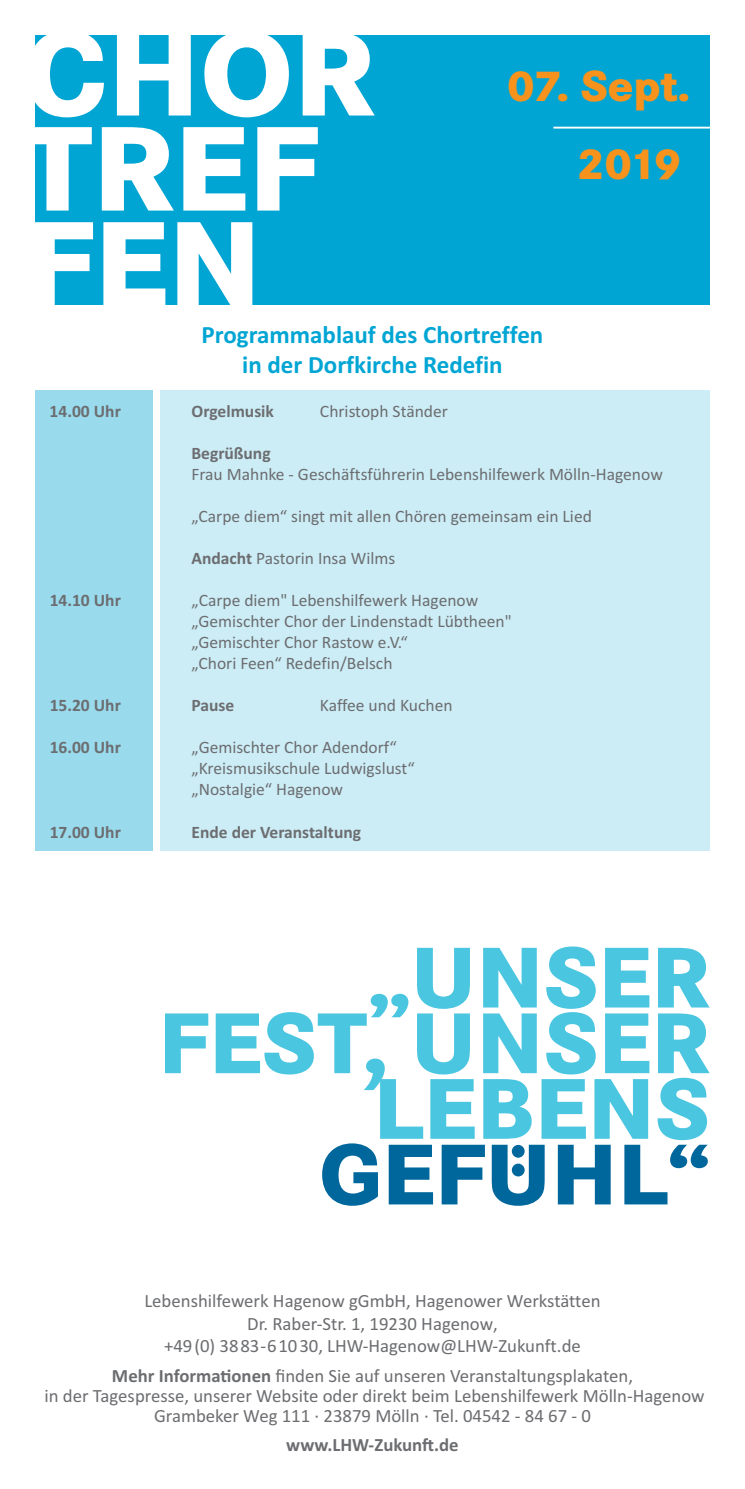
<style>
.page{position:relative;width:745px;height:1489px;background:#fff}
.page>*{position:absolute;margin:0;border:0;box-sizing:border-box;transform-origin:0 0}
.t1{font:800 125px/95px "Corporate S";color:#fff}
.t2{font:800 89.5px/65.5px "Corporate S";color:#4bc6e1;text-align:right}
.t3{font:800 89.5px "Corporate S";color:#00679d}
.t4{font:800 45px "Corporate S";color:#f7931d}
.t5{font:700 25px/30px "Calibri";color:#00a5d4;text-align:center}
.t6{font:18.75px/22.5px "Calibri";color:#6c6d70;text-align:center}
.t7{font:700 18.75px "Calibri";color:#6c6d70}
.t8{font:17.5px/21px "Calibri";color:#6c6d70}
.t9{font:700 17.5px "Calibri";color:#6c6d70}
.s1{font-weight:700}
</style>
<div class="page">
<div style="left:35px;top:390px;width:117px;height:460px;background:#99dbed"></div>
<div style="left:159px;top:390px;width:550px;height:460px;background:#ccedf6"></div>
<div style="left:35px;top:35px;width:674px;height:270px;background:#00a5d4"></div>
<hr style="left:553px;top:127px;width:184px;height:1px;background:#fff">
<div style="left:511px;top:1144px;width:13px;height:13px;background:#00679d;border-radius:50%"></div>
<div style="left:511px;top:1163px;width:13px;height:13px;background:#00679d;border-radius:50%"></div>
<h1 class="t1" style="left:23px;top:25px;width:353px">CHOR</h1>
<h1 class="t1" style="left:23px;top:120px;width:297px">TREF<br>FEN</h1>
<h3 class="t4" style="left:507px;top:59px;width:184px">07. Sept.</h3>
<h3 class="t4" style="left:576px;top:137px;width:106px">2019</h3>
<h3 class="t5" style="left:201px;top:319px;width:343px">Programmablauf des Chortreffen in der Dorfkirche Redefin</h3>
<p class="t9" style="left:50px;top:401px;width:73px">14.00 Uhr</p>
<p class="t9" style="left:191px;top:401px;width:84px">Orgelmusik</p>
<p class="t8" style="left:320px;top:401px;width:129px">Christoph Ständer</p>
<p class="t9" style="left:191px;top:443px;width:81px">Begrüßung</p>
<p class="t8" style="left:191px;top:464px;width:472px">Frau Mahnke - Geschäftsführerin Lebenshilfewerk Mölln-Hagenow</p>
<p class="t8" style="left:191px;top:506px;width:402px">„Carpe diem“ singt mit allen Chören gemeinsam ein Lied</p>
<p class="t8" style="left:191px;top:548px;width:205px"><span class="s1">Andacht</span> Pastorin Insa Wilms</p>
<p class="t9" style="left:50px;top:590px;width:73px">14.10 Uhr</p>
<p class="t8" style="left:191px;top:590px;width:322px">„Carpe diem" Lebenshilfewerk Hagenow „Gemischter Chor der Lindenstadt Lübtheen" „Gemischter Chor Rastow e.V.“<br>„Chori Feen“ Redefin/Belsch</p>
<p class="t9" style="left:50px;top:695px;width:73px">15.20 Uhr</p>
<p class="t9" style="left:191px;top:695px;width:44px">Pause</p>
<p class="t8" style="left:320px;top:695px;width:134px">Kaffee und Kuchen</p>
<p class="t9" style="left:50px;top:737px;width:73px">16.00 Uhr</p>
<p class="t8" style="left:191px;top:737px;width:225px">„Gemischter Chor Adendorf“ „Kreismusikschule Ludwigslust“ „Nostalgie“ Hagenow</p>
<p class="t9" style="left:50px;top:821px;width:73px">17.00 Uhr</p>
<p class="t9" style="left:191px;top:821px;width:171px">Ende der Veranstaltung</p>
<h2 class="t2" style="left:158px;top:943px;width:552px">„UNSER<br>FEST, UNSER<br>LEBENS</h2>
<h2 class="t3" style="left:319px;top:1121px;width:391px">GEFUHL“</h2>
<p class="t6" style="left:144px;top:1289px;width:457px">Lebenshilfewerk Hagenow gGmbH, Hagenower Werkstätten<br>Dr. Raber-Str. 1, 19230 Hagenow,<br>+49(0) 3883-61030, LHW-Hagenow@LHW-Zukunft.de</p>
<p class="t6" style="left:44px;top:1365px;width:661px;line-height:20px"><span class="s1">Mehr Informationen</span> finden Sie auf unseren Veranstaltungsplakaten,<br>in der Tagespresse, unserer Website oder direkt beim Lebenshilfewerk Mölln-Hagenow<br>Grambeker Weg 111 · 23879 Mölln · Tel. 04542 - 84 67 - 0</p>
<p class="t7" style="left:286px;top:1432px;width:174px">www.LHW-Zukunft.de</p>
</div>
